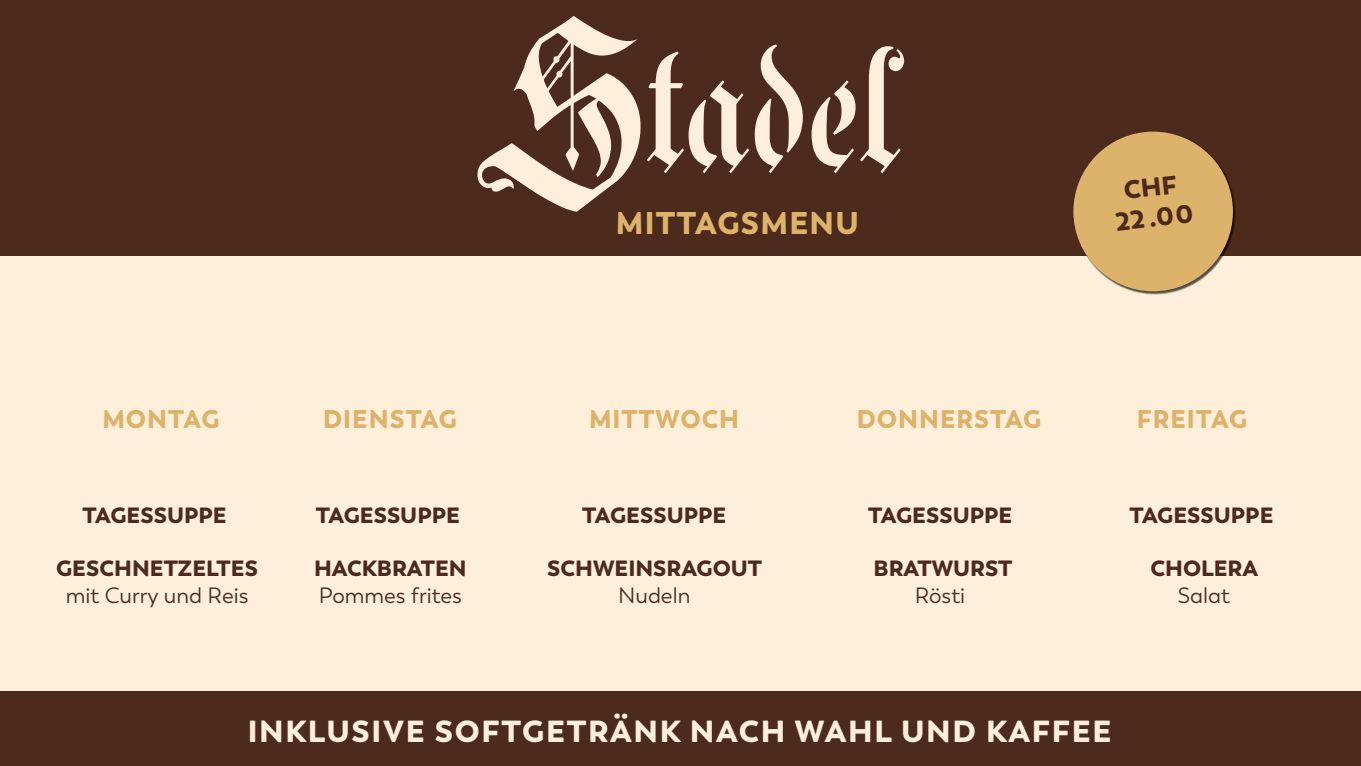
<style>
.page{position:relative;width:1361px;height:766px;background:#fff}
.page>*{position:absolute;margin:0;border:0;box-sizing:border-box;transform-origin:0 0}
.t1{font:900 31.27px "Boston";letter-spacing:.04em;color:#ddb26a}
.t2{font:900 30.38px "Boston";letter-spacing:.055em;color:#fdefd9}
.t3{font:900 25.5px "Boston";letter-spacing:.04em;color:#ddb26a}
.t4{font:900 25.5px/30.6px "Boston";color:#4d291c;text-align:center}
.t5{font:900 22px "Boston";color:#4c2a1c}
.t6{font:22px "Boston";color:#4c2a1c}
</style>
<div class="page">
<div style="left:0;top:242px;width:1361px;height:449px;background:#fdefd9"></div>
<div style="left:0;top:0;width:1361px;height:255px;background:#4c2a1c"></div>
<svg style="left:477px;top:16px;width:164px;height:196px"></svg>
<svg style="left:647px;top:52px;width:102px;height:121px"></svg>
<svg style="left:755px;top:45px;width:48px;height:128px"></svg>
<svg style="left:811px;top:46px;width:93px;height:127px"></svg>
<div style="left:0;top:691px;width:1361px;height:74px;background:#4c2a1c"></div>
<svg style="left:1073px;top:132px;width:163px;height:162px"></svg>
<div style="left:1073px;top:132px;width:160px;height:159px;background:#ddb26a;border-radius:50%"></div>
<h1 class="t1" style="left:616px;top:203px;width:244px">MITTAGSMENU</h1>
<p class="t4" style="left:1110px;top:176px;width:79px;rotate:-6deg">CHF<br>22 .00</p>
<p class="t3" style="left:102px;top:402px;width:119px">MONTAG</p>
<p class="t3" style="left:323px;top:402px;width:135px">DIENSTAG</p>
<p class="t3" style="left:589px;top:402px;width:152px">MITTWOCH</p>
<p class="t3" style="left:856px;top:402px;width:186px">DONNERSTAG</p>
<p class="t3" style="left:1137px;top:402px;width:112px">FREITAG</p>
<p class="t5" style="left:83px;top:501px;width:145px">TAGESSUPPE</p>
<p class="t5" style="left:56px;top:554px;width:203px">GESCHNETZELTES</p>
<p class="t6" style="left:66px;top:582px;width:184px">mit Curry und Reis</p>
<p class="t5" style="left:316px;top:501px;width:145px">TAGESSUPPE</p>
<p class="t5" style="left:314px;top:554px;width:154px">HACKBRATEN</p>
<p class="t6" style="left:319px;top:582px;width:145px">Pommes frites</p>
<p class="t5" style="left:582px;top:501px;width:145px">TAGESSUPPE</p>
<p class="t5" style="left:547px;top:554px;width:216px">SCHWEINSRAGOUT</p>
<p class="t6" style="left:618px;top:582px;width:74px">Nudeln</p>
<p class="t5" style="left:868px;top:501px;width:145px">TAGESSUPPE</p>
<p class="t5" style="left:873px;top:554px;width:140px">BRATWURST</p>
<p class="t6" style="left:915px;top:582px;width:52px">Rösti</p>
<p class="t5" style="left:1129px;top:501px;width:145px">TAGESSUPPE</p>
<p class="t5" style="left:1150px;top:554px;width:109px">CHOLERA</p>
<p class="t6" style="left:1178px;top:582px;width:54px">Salat</p>
<h2 class="t2" style="left:248px;top:711px;width:865px">INKLUSIVE SOFTGETRÄNK NACH WAHL UND KAFFEE</h2>
</div>
